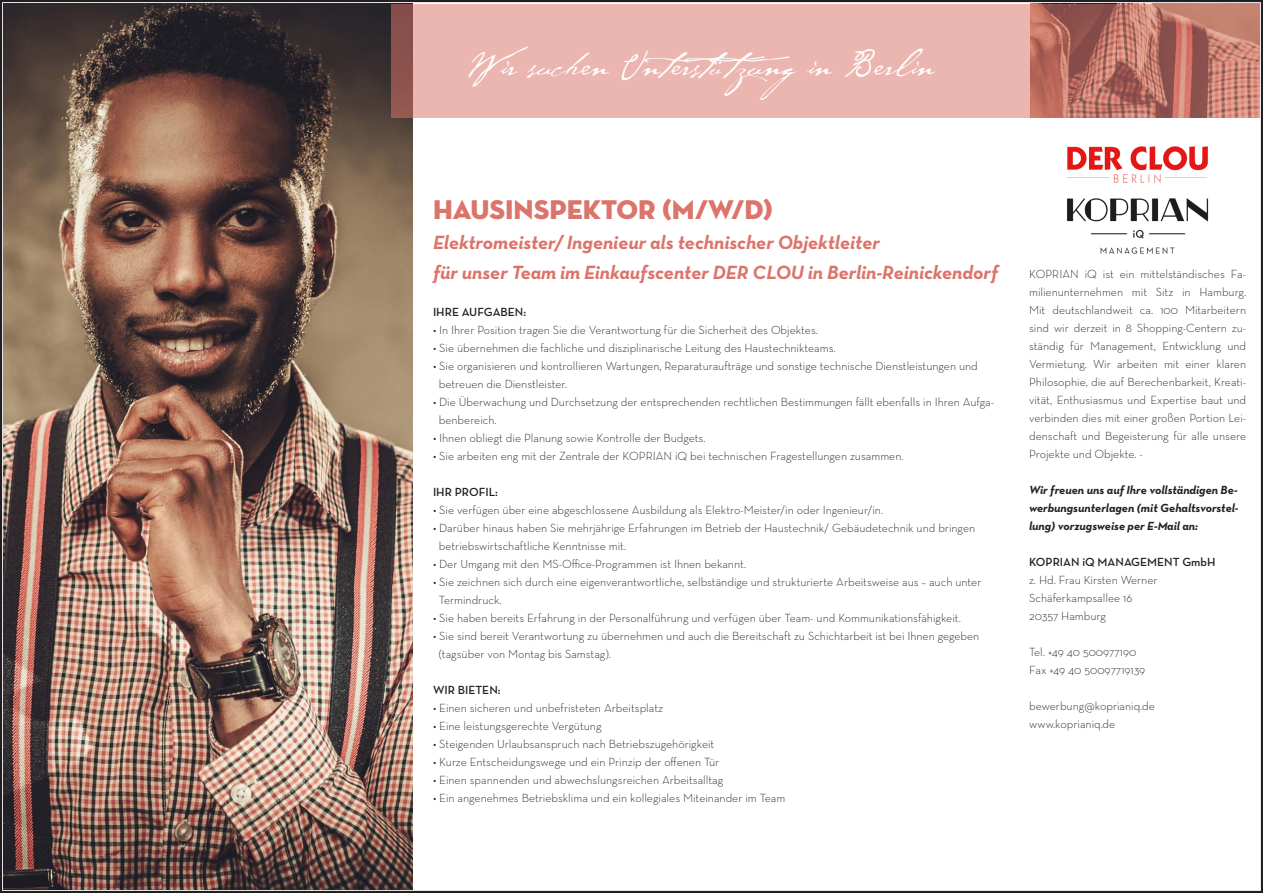
<style>
.page{position:relative;width:1263px;height:893px;background:#fff}
.page>*{position:absolute;margin:0;border:0;box-sizing:border-box;transform-origin:0 0}
.t1{font:38.25px "Cezanne";color:#fff}
.t2{font:27.6px "Neutraface Display Titling";color:#db746b}
.t3{font:italic 700 19.5px/29.7px "Neutra Text";color:#db746b}
.t4{font:300 12px/18px "Neutra Text";color:#231f20}
.t5{font:italic 700 12px/18px "Neutra Text";color:#231f20;text-align:justify}
.t6{font:600 12px "Neutra Text";color:#231f20}
</style>
<div class="page">
<img style="left:3px;top:4px;width:409px;height:886px">
<svg style="left:391px;top:4px;width:868px;height:114px;background:#daa09a"></svg>
<img style="left:1067px;top:198px;width:142px;height:55px">
<img style="left:1067px;top:146px;width:141px;height:37px">
<h1 class="t1" style="left:467px;top:38px;width:469px">Wir suchen Unterstützungin Berlin</h1>
<h2 class="t2" style="left:433px;top:193px;width:341px">HAUSINSPEKTOR (M/W/D)</h2>
<h3 class="t3" style="left:433px;top:227px;width:567px">Elektromeister/ Ingenieur als technischer Objektleiter<br>für unser Team im Einkaufscenter DER CLOU in Berlin-Reinickendorf</h3>
<p class="t6" style="left:433px;top:304px;width:12px">IHRE</p>
<p class="t6" style="left:462px;top:304px;width:66px">AUFGABEN:</p>
<p class="t4" style="left:433px;top:320px;width:386px">• In Ihrer Position tragen Sie die Verantwortung für die Sicherheit des Objektes.</p>
<p class="t4" style="left:433px;top:338px;width:404px">• Sie übernehmen die fachliche und disziplinarische Leitung des Haustechnikteams.</p>
<p class="t4" style="left:439px;top:356px;width:540px;text-indent:-6px">• Sie organisieren und kontrollieren Wartungen, Reparaturaufträge und sonstige technische Dienstleistungen und betreuen die Dienstleister.</p>
<p class="t4" style="left:439px;top:392px;width:557px;text-indent:-6px">• Die Überwachung und Durchsetzung der entsprechenden rechtlichen Bestimmungen fällt ebenfalls in Ihren Aufga&shy;benbereich.</p>
<p class="t4" style="left:433px;top:428px;width:274px">• Ihnen obliegt die Planung sowie Kontrolle der Budgets.</p>
<p class="t4" style="left:433px;top:446px;width:472px">• Sie arbeiten eng mit der Zentrale der KOPRIAN iQ bei technischen Fragestellungen zusammen.</p>
<p class="t6" style="left:433px;top:484px;width:31px">IHR PRO</p>
<p class="t6" style="left:479px;top:484px;width:21px">FI L:</p>
<p class="t4" style="left:433px;top:500px;width:452px">• Sie verfügen über eine abgeschlossene Ausbildung als Elektro-Meister/in oder Ingenieur/in.</p>
<p class="t4" style="left:439px;top:518px;width:538px;text-indent:-6px">• Darüber hinaus haben Sie mehrjährige Erfahrungen im Betrieb der Haustechnik/ Gebäudetechnik und bringen betriebswirtschaftliche Kenntnisse mit.</p>
<p class="t4" style="left:433px;top:554px;width:315px">• Der Umgang mit den MS-Office-Programmen ist Ihnen bekannt.</p>
<p class="t4" style="left:439px;top:572px;width:544px;text-indent:-6px">• Sie zeichnen sich durch eine eigenverantwortliche, selbständige und strukturierte Arbeitsweise aus – auch unter<br>Termindruck.</p>
<p class="t4" style="left:433px;top:608px;width:529px">• Sie haben bereits Erfahrung in der Personalführung und verfügen über Team- und Kommunikationsfähigkeit.</p>
<p class="t4" style="left:439px;top:626px;width:542px;text-indent:-6px">• Sie sind bereit Verantwortung zu übernehmen und auch die Bereitschaft zu Schichtarbeit ist bei Ihnen gegeben (tagsüber von Montag bis Samstag).</p>
<p class="t6" style="left:433px;top:682px;width:33px">WIR BIETEN</p>
<p class="t6" style="left:498px;top:682px;width:4px">:</p>
<p class="t4" style="left:433px;top:698px;width:232px">• Einen sicheren und unbefristeten Arbeitsplatz</p>
<p class="t4" style="left:433px;top:716px;width:170px">• Eine leistungsgerechte Vergütung</p>
<p class="t4" style="left:433px;top:734px;width:283px">• Steigenden Urlaubsanspruch nach Betriebszugehörigkeit</p>
<p class="t4" style="left:433px;top:752px;width:288px">• Kurze Entscheidungswege und ein Prinzip der offenen Tür</p>
<p class="t4" style="left:433px;top:770px;width:292px">• Einen spannenden und abwechslungsreichen Arbeitsalltag</p>
<p class="t4" style="left:433px;top:788px;width:354px">• Ein angenehmes Betriebsklima und ein kollegiales Miteinander im Team</p>
<p class="t4" style="left:1029px;top:265px;width:219px;text-align:justify">KOPRIAN iQ ist ein mittelständisches Fa&shy;milienunternehmen mit Sitz in Hamburg.<br>Mit deutschlandweit ca. 100 Mitarbeitern sind wir derzeit in 8 Shopping-Centern zu&shy;ständig für Management, Entwicklung und Vermietung. Wir arbeiten mit einer klaren Philosophie, die auf Berechenbarkeit, Kreati&shy;vität, Enthusiasmus und Expertise baut und verbinden dies mit einer großen Portion Lei&shy;denschaft und Begeisterung für alle unsere Projekte und Objekte. -</p>
<p class="t5" style="left:1029px;top:481px;width:211px">Wir freuen uns auf Ihre vollständigen Be&shy;werbungsunterlagen (mit Gehaltsvorstel&shy;lung) vorzugsweise per E-Mail an:</p>
<p class="t6" style="left:1029px;top:555px;width:188px">KOPRIAN IQ MANAGEMENT GMBH</p>
<p class="t4" style="left:1029px;top:571px;width:130px">z. Hd. Frau Kirsten Werner<br>Schäferkampsallee 16<br>20357 Hamburg</p>
<p class="t4" style="left:1029px;top:643px;width:118px">Tel. +49 40 500977190<br>Fax +49 40 50097719139</p>
<p class="t4" style="left:1029px;top:697px;width:127px">bewerbung@koprianiq.de www.koprianiq.de</p>
</div>
